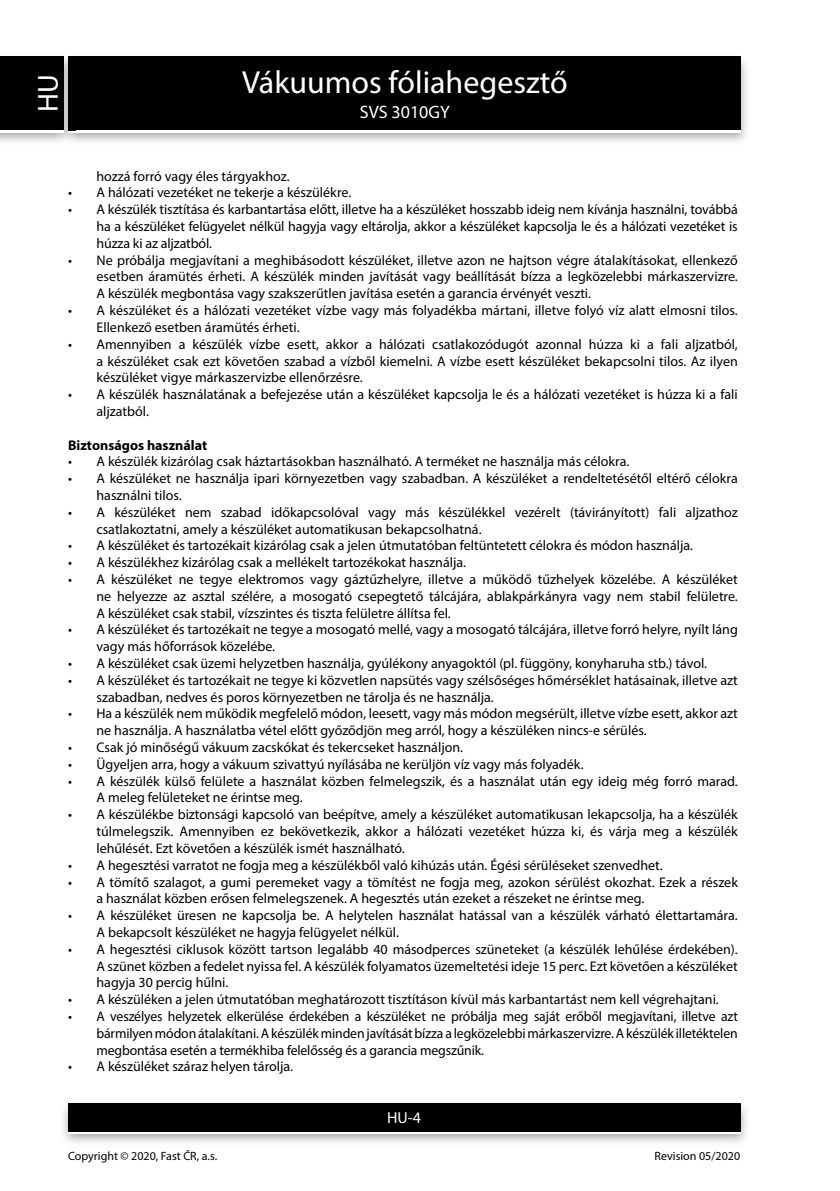
<style>
.page{position:relative;width:840px;height:1191px;background:#fff}
.page>*{position:absolute;margin:0;border:0;box-sizing:border-box;transform-origin:0 0}
.t1{font:32px "Myriad Pro";color:#fff}
.t2{font:29px "Myriad Pro";color:#fff}
.t3{font:18px "Myriad Pro";color:#fff}
.t4{font:16px "Myriad Pro";color:#fff}
.t5{font:14px/16.8px "Myriad Pro";color:#000}
.t6{font:700 14px "Myriad Pro";color:#000}
.t7{font:12px "Myriad Pro";color:#000}
</style>
<div class="page">
<img style="left:0;top:56px;width:747px;height:86px">
<div style="left:68px;top:59px;width:672px;height:74px;background:#fff"></div>
<div style="left:68px;top:57px;width:672px;height:73px;background:#000"></div>
<img style="left:63px;top:1103px;width:684px;height:40px">
<div style="left:68px;top:1106px;width:672px;height:28px;background:linear-gradient(to right,#fff,#fff)"></div>
<div style="left:68px;top:1103px;width:672px;height:28px;background:#000"></div>
<img style="left:57px;top:56px;width:18px;height:86px">
<img style="left:68px;top:130px;width:7px;height:3px">
<svg style="left:68px;top:57px;width:7px;height:2px"></svg>
<img style="left:68px;top:59px;width:7px;height:71px">
<div style="left:0;top:59px;width:64px;height:74px;background:#fff"></div>
<div style="left:0;top:57px;width:64px;height:73px;background:#000"></div>
<h2 class="t2" style="left:30px;top:112px;width:39px;rotate:-90deg">HU</h2>
<h1 class="t1" style="left:242px;top:62px;width:327px">Vákuumos fóliahegesztő</h1>
<p class="t3" style="left:360px;top:101px;width:91px">SVS 3010GY</p>
<p class="t5" style="left:96px;top:167px;width:195px">hozzá forró vagy éles tárgyakhoz.</p>
<p class="t5" style="left:68px;top:184px;width:284px">• A hálózati vezetéket ne tekerje a készülékre.</p>
<p class="t5" style="left:96px;top:201px;width:642px;text-align:justify;text-indent:-28px">• A készülék tisztítása és karbantartása előtt, illetve ha a készüléket hosszabb ideig nem kívánja használni, továbbá ha a készüléket felügyelet nélkül hagyja vagy eltárolja, akkor a készüléket kapcsolja le és a hálózati vezetéket is húzza ki az aljzatból.</p>
<p class="t5" style="left:96px;top:251px;width:642px;text-align:justify;text-indent:-28px">• Ne próbálja megjavítani a meghibásodott készüléket, illetve azon ne hajtson végre átalakításokat, ellenkező esetben áramütés érheti. A készülék minden javítását vagy beállítását bízza a legközelebbi márkaszervizre.<br>A készülék megbontása vagy szakszerűtlen javítása esetén a garancia érvényét veszti.</p>
<p class="t5" style="left:96px;top:302px;width:642px;text-indent:-28px">• A készüléket és a hálózati vezetéket vízbe vagy más folyadékba mártani, illetve folyó víz alatt elmosni tilos.<br>Ellenkező esetben áramütés érheti.</p>
<p class="t5" style="left:96px;top:335px;width:642px;text-align:justify;text-indent:-28px">• Amennyiben a készülék vízbe esett, akkor a hálózati csatlakozódugót azonnal húzza ki a fali aljzatból, a készüléket csak ezt követően szabad a vízből kiemelni. A vízbe esett készüléket bekapcsolni tilos. Az ilyen készüléket vigye márkaszervizbe ellenőrzésre.</p>
<p class="t5" style="left:96px;top:386px;width:642px;text-indent:-28px">• A készülék használatának a befejezése után a készüléket kapcsolja le és a hálózati vezetéket is húzza ki a fali aljzatból.</p>
<p class="t6" style="left:68px;top:436px;width:140px">Biztonságos használat</p>
<p class="t5" style="left:68px;top:453px;width:562px">• A készülék kizárólag csak háztartásokban használható. A terméket ne használja más célokra.</p>
<p class="t5" style="left:96px;top:470px;width:642px;text-indent:-28px">• A készüléket ne használja ipari környezetben vagy szabadban. A készüléket a rendeltetésétől eltérő célokra használni tilos.</p>
<p class="t5" style="left:96px;top:503px;width:642px;text-indent:-28px">• A készüléket nem szabad időkapcsolóval vagy más készülékkel vezérelt (távirányított) fali aljzathoz csatlakoztatni, amely a készüléket automatikusan bekapcsolhatná.</p>
<p class="t5" style="left:68px;top:537px;width:626px">• A készüléket és tartozékait kizárólag csak a jelen útmutatóban feltüntetett célokra és módon használja.</p>
<p class="t5" style="left:68px;top:554px;width:399px">• A készülékhez kizárólag csak a mellékelt tartozékokat használja.</p>
<p class="t5" style="left:96px;top:570px;width:642px;text-align:justify;text-indent:-28px">• A készüléket ne tegye elektromos vagy gáztűzhelyre, illetve a működő tűzhelyek közelébe. A készüléket ne helyezze az asztal szélére, a mosogató csepegtető tálcájára, ablakpárkányra vagy nem stabil felületre.<br>A készüléket csak stabil, vízszintes és tiszta felületre állítsa fel.</p>
<p class="t5" style="left:96px;top:621px;width:642px;text-indent:-28px">• A készüléket és tartozékait ne tegye a mosogató mellé, vagy a mosogató tálcájára, illetve forró helyre, nyílt láng vagy más hőforrások közelébe.</p>
<p class="t5" style="left:68px;top:654px;width:640px">• A készüléket csak üzemi helyzetben használja, gyúlékony anyagoktól (pl. függöny, konyharuha stb.) távol.</p>
<p class="t5" style="left:96px;top:671px;width:642px;text-indent:-28px">• A készüléket és tartozékait ne tegye ki közvetlen napsütés vagy szélsőséges hőmérséklet hatásainak, illetve azt szabadban, nedves és poros környezetben ne tárolja és ne használja.</p>
<p class="t5" style="left:96px;top:705px;width:642px;text-indent:-28px">• Ha a készülék nem működik megfelelő módon, leesett, vagy más módon megsérült, illetve vízbe esett, akkor azt ne használja. A használatba vétel előtt győződjön meg arról, hogy a készüléken nincs-e sérülés.</p>
<p class="t5" style="left:68px;top:738px;width:396px">• Csak jó minőségű vákuum zacskókat és tekercseket használjon.</p>
<p class="t5" style="left:68px;top:755px;width:516px">• Ügyeljen arra, hogy a vákuum szivattyú nyílásába ne kerüljön víz vagy más folyadék.</p>
<p class="t5" style="left:96px;top:772px;width:642px;text-indent:-28px">• A készülék külső felülete a használat közben felmelegszik, és a használat után egy ideig még forró marad.<br>A meleg felületeket ne érintse meg.</p>
<p class="t5" style="left:96px;top:806px;width:642px;text-align:justify;text-indent:-28px">• A készülékbe biztonsági kapcsoló van beépítve, amely a készüléket automatikusan lekapcsolja, ha a készülék túlmelegszik. Amennyiben ez bekövetkezik, akkor a hálózati vezetéket húzza ki, és várja meg a készülék lehűlését. Ezt követően a készülék ismét használható.</p>
<p class="t5" style="left:68px;top:856px;width:595px">• A hegesztési varratot ne fogja meg a készülékből való kihúzás után. Égési sérüléseket szenvedhet.</p>
<p class="t5" style="left:96px;top:873px;width:642px;text-indent:-28px">• A tömítő szalagot, a gumi peremeket vagy a tömítést ne fogja meg, azokon sérülést okozhat. Ezek a részek a használat közben erősen felmelegszenek. A hegesztés után ezeket a részeket ne érintse meg.</p>
<p class="t5" style="left:96px;top:906px;width:642px;text-indent:-28px">• A készüléket üresen ne kapcsolja be. A helytelen használat hatással van a készülék várható élettartamára.<br>A bekapcsolt készüléket ne hagyja felügyelet nélkül.</p>
<p class="t5" style="left:96px;top:940px;width:642px;text-align:justify;text-indent:-28px">• A hegesztési ciklusok között tartson legalább 40 másodperces szüneteket (a készülék lehűlése érdekében).<br>A szünet közben a fedelet nyissa fel. A készülék folyamatos üzemeltetési ideje 15 perc. Ezt követően a készüléket hagyja 30 percig hűlni.</p>
<p class="t5" style="left:68px;top:990px;width:652px">• A készüléken a jelen útmutatóban meghatározott tisztításon kívül más karbantartást nem kell végrehajtani.</p>
<p class="t5" style="left:96px;top:1007px;width:642px;text-align:justify;text-indent:-28px">• A veszélyes helyzetek elkerülése érdekében a készüléket ne próbálja meg saját erőből megjavítani, illetve azt bármilyen módon átalakítani. A készülék minden javítását bízza a legközelebbi márkaszervizre. A készülék illetéktelen megbontása esetén a termékhiba felelősség és a garancia megszűnik.</p>
<p class="t5" style="left:68px;top:1058px;width:226px">• A készüléket száraz helyen tárolja.</p>
<p class="t4" style="left:387px;top:1108px;width:35px">HU-4</p>
<p class="t7" style="left:68px;top:1148px;width:150px">Copyright © 2020, Fast ČR, a.s.</p>
<p class="t7" style="left:654px;top:1148px;width:87px">Revision 05/2020</p>
</div>
